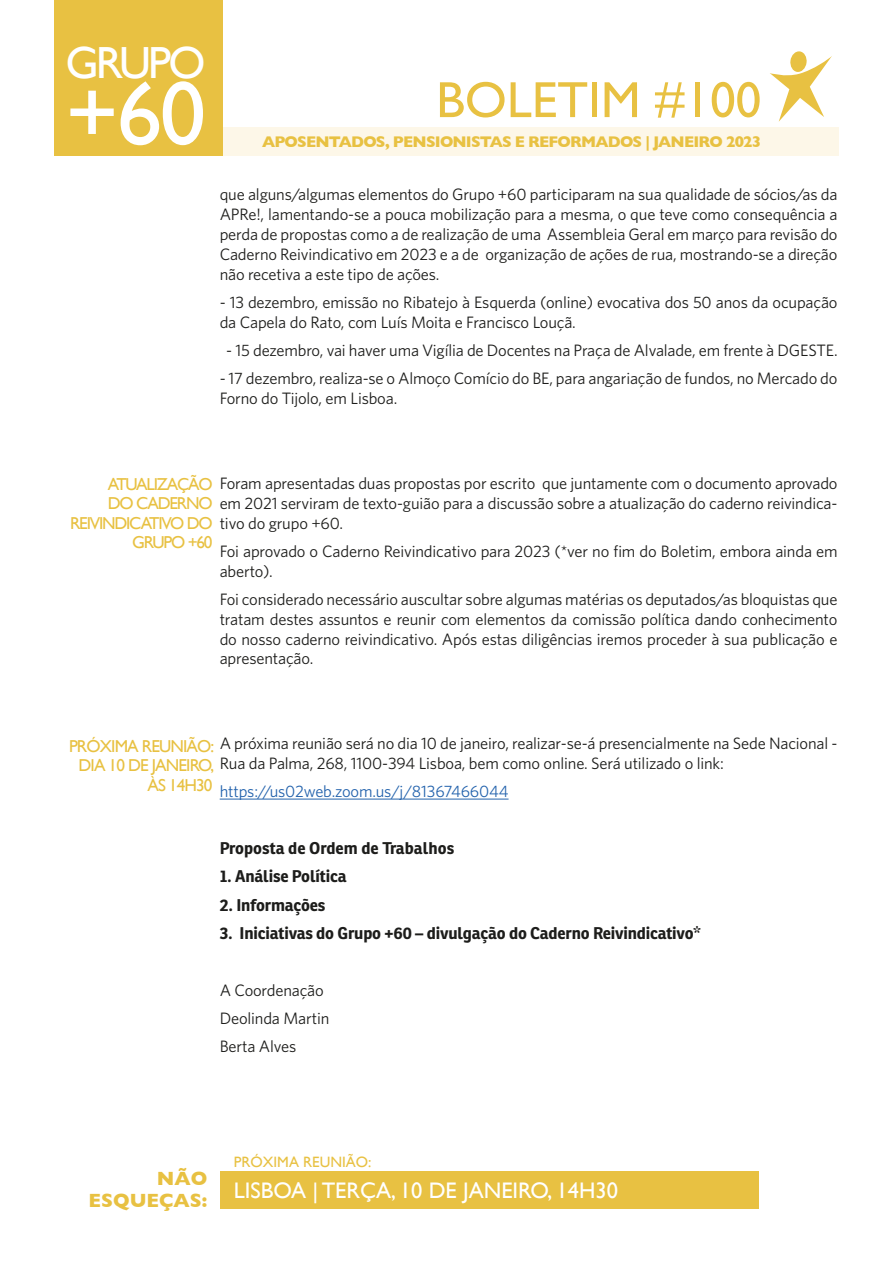
<style>
.page{position:relative;width:893px;height:1263px;background:#fff}
.page>*{position:absolute;margin:0;border:0;box-sizing:border-box;transform-origin:0 0}
.mais_um_intertitulo{font:91.5px "Gill Sans";color:#fff}
.t1{font:51px "Gill Sans";color:#e8c142}
.mais_um_intertitulo-2{font:45px "Gill Sans";letter-spacing:-.06em;color:#fff}
.mais_um_intertitulo-3{font:22.5px "Gill Sans";color:#fff}
.mais_um_intertitulo-4{font:700 19.5px/22.5px "Gill Sans";color:#e8c142;text-align:right}
.mais_um_intertitulo-5{font:17.25px "Gill Sans";letter-spacing:-.05em;color:#e8c142}
.mais_um_intertitulo-6{font:17.25px "Gill Sans";letter-spacing:-.07em;color:#e8c142}
.t2{font:16.5px/19.8px "Whitney";letter-spacing:-.01em;color:#1d1d1b}
.t3{font:700 16.5px "Ronnia";letter-spacing:-.01em;color:#1d1d1b}
.t4{font:16.5px "Whitney";letter-spacing:-.01em;color:#2463ad}
.t5{font:700 15.75px "Gill Sans";letter-spacing:-.05em;color:#e8c142}
.mais_um_intertitulo-7{font:15px "Gill Sans";color:#e8c142}
.s1{font-family:"Gill Sans";font-size:17.25px;color:#e8c142}
.s2{font-family:"Whitney";font-size:16.5px;color:#1d1d1b}
</style>
<div class="page">
<div style="left:54px;top:128px;width:785px;height:28px;background:#fdf7e8"></div>
<div style="left:54px;top:0;width:169px;height:155px;background:#e8c142"></div>
<div style="left:220px;top:1171px;width:538px;height:38px;background:#e8c142"></div>
<svg style="left:770px;top:51px;width:62px;height:71px"></svg>
<hr style="left:220px;top:799px;width:289px;height:1px;background:#2463ad">
<p class="mais_um_intertitulo-2" style="left:65px;top:36px;width:142px">GRUPO</p>
<p class="mais_um_intertitulo" style="left:65px;top:60px;width:142px">+60</p>
<p class="t1" style="left:436px;top:70px;width:327px">BOLETIM #100</p>
<p class="t5" style="left:262px;top:129px;width:501px">APOSENTADOS, PENSIONISTAS E REFORMADOS | JANEIRO 2023</p>
<p class="t2" style="left:220px;top:184px;width:619px;text-align:justify">que alguns/algumas elementos do Grupo +60 participaram na sua qualidade de sócios/as da APRe!, lamentando-se a pouca mobilização para a mesma, o que teve como consequência a perda de propostas como a de realização de uma Assembleia Geral em março para revisão do Caderno Reivindicativo em 2023 e a de organização de ações de rua, mostrando-se a direção não recetiva a este tipo de ações.</p>
<p class="t2" style="left:220px;top:292px;width:619px">- 13 dezembro, emissão no Ribatejo à Esquerda (online) evocativa dos 50 anos da ocupação da Capela do Rato, com Luís Moita e Francisco Louçã.</p>
<p class="t2" style="left:226px;top:340px;width:613px">- 15 dezembro, vai haver uma Vigília de Docentes na Praça de Alvalade, em frente à DGESTE.</p>
<p class="t2" style="left:220px;top:368px;width:619px">- 17 dezembro, realiza-se o Almoço Comício do BE, para angariação de fundos, no Mercado do<br>Forno do Tijolo, em Lisboa.</p>
<p class="t2" style="left:108px;top:473px;width:731px"><span class="s1">ATUALIZAÇÃO</span> Foram apresentadas duas propostas por escrito que juntamente com o documento aprovado<br><span class="s1">DO CADERNO</span> em 2021 serviram de texto-guião para a discussão sobre a atualização do caderno reivindica-</p>
<p class="mais_um_intertitulo-6" style="left:70px;top:513px;width:275px">REIVINDICATIVO DO <span class="s2">tivo do grupo +60.</span></p>
<p class="t2" style="left:220px;top:541px;width:619px">Foi aprovado o Caderno Reivindicativo para 2023 (*ver no fim do Boletim, embora ainda em aberto).</p>
<p class="t2" style="left:220px;top:589px;width:619px;text-align:justify">Foi considerado necessário auscultar sobre algumas matérias os deputados/as bloquistas que tratam destes assuntos e reunir com elementos da comissão política dando conhecimento do nosso caderno reivindicativo. Após estas diligências iremos proceder à sua publicação e apresentação.</p>
<p class="mais_um_intertitulo-5" style="left:132px;top:532px;width:82px">GRUPO +60</p>
<p class="mais_um_intertitulo-5" style="left:69px;top:736px;width:147px">PRÓXIMA REUNIÃO:</p>
<p class="mais_um_intertitulo-5" style="left:78px;top:755px;width:137px">DIA 10 DE JANEIRO,</p>
<p class="mais_um_intertitulo-5" style="left:147px;top:775px;width:67px">ÀS 14H30</p>
<p class="t2" style="left:220px;top:733px;width:619px">A próxima reunião será no dia 10 de janeiro, realizar-se-á presencialmente na Sede Nacional -<br>Rua da Palma, 268, 1100-394 Lisboa, bem como online. Será utilizado o link:</p>
<p class="t4" style="left:220px;top:781px;width:290px">https://us02web.zoom.us/j/81367466044</p>
<p class="t3" style="left:220px;top:838px;width:236px">Proposta de Ordem de Trabalhos</p>
<p class="t3" style="left:220px;top:866px;width:128px">1. Análise Política</p>
<p class="t3" style="left:220px;top:894px;width:107px">2. Informações</p>
<p class="t3" style="left:220px;top:922px;width:483px">3. Iniciativas do Grupo +60 – divulgação do Caderno Reivindicativo*</p>
<p class="t2" style="left:220px;top:979px;width:106px">A Coordenação</p>
<p class="t2" style="left:220px;top:1008px;width:111px">Deolinda Martin</p>
<p class="t2" style="left:220px;top:1036px;width:78px">Berta Alves</p>
<p class="mais_um_intertitulo-4" style="left:89px;top:1167px;width:120px">NÃO<br>ESQUEÇAS:</p>
<p class="mais_um_intertitulo-7" style="left:234px;top:1153px;width:139px">PRÓXIMA REUNIÃO:</p>
<p class="mais_um_intertitulo-3" style="left:234px;top:1177px;width:386px">LISBOA | TERÇA, 10 DE JANEIRO, 14H30</p>
</div>
